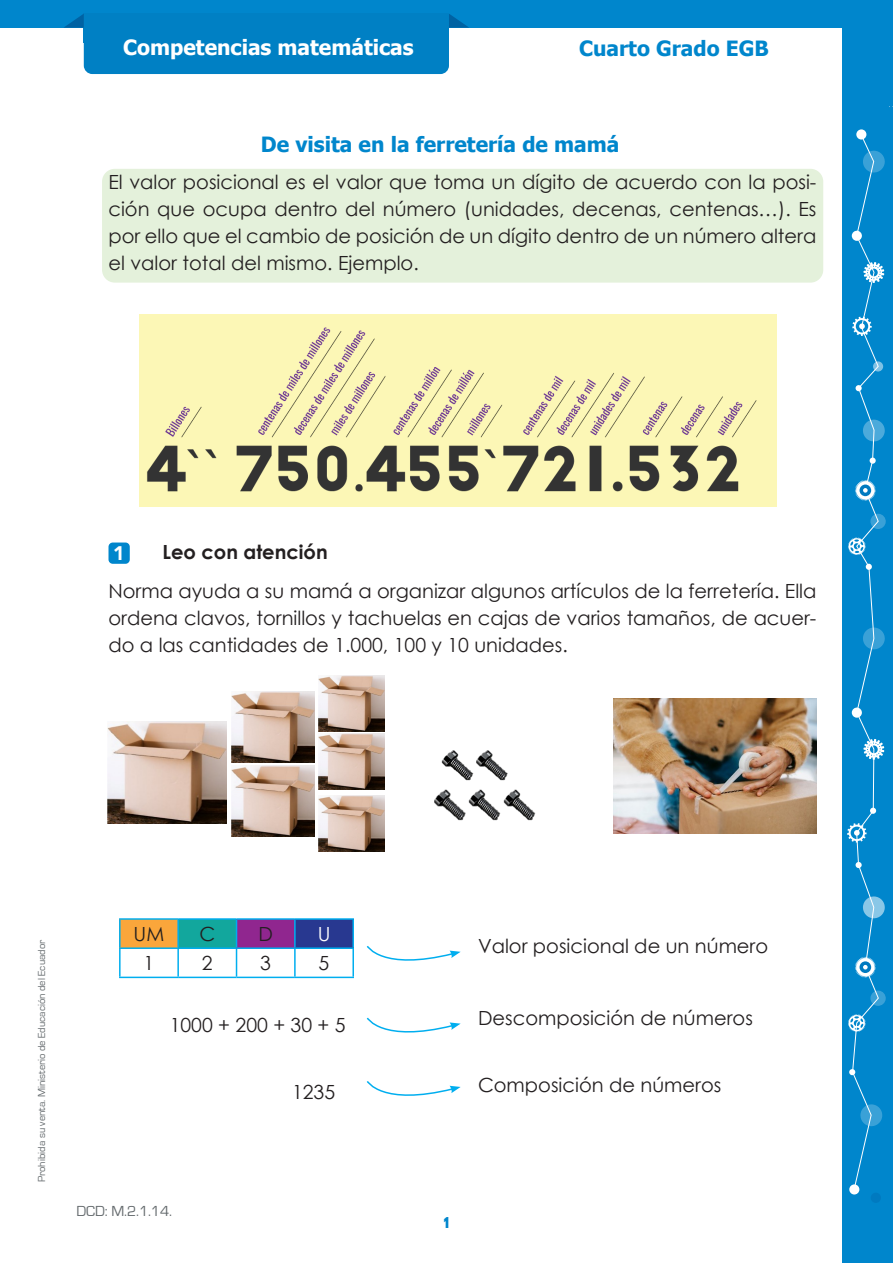
<style>
.page{position:relative;width:893px;height:1263px;background:#fff}
.page>*{position:absolute;margin:0;border:0;box-sizing:border-box;transform-origin:0 0}
.Titular{font:700 21px "Tahoma";color:#0086cc}
.t1{font:700 21px "Tahoma";color:#fff}
.Actividades{font:19.5px/27px "Century Gothic";color:#231f20;text-align:justify}
.Actividades-2{font:700 19.5px "Century Gothic";color:#231f20}
.Subtitulo{font:900 19.5px "Avenir LT Std";color:#fff}
.Actividades-3{font:19.5px "Century Gothic";color:#fff}
.t2{font:15px "Eurostile";color:#646a6d}
.t3{font:15px "Metrosant";color:#0086cc}
.t4{font:10.5px "Eurostile";color:#646a6d}
</style>
<div class="page">
<div style="left:0;top:0;width:893px;height:28px;background:#0086cc"></div>
<div style="left:842px;top:0;width:51px;height:1263px;background:#0086cc"></div>
<div style="left:84px;top:14px;width:365px;height:60px;background:#0080c4;border-radius:9px"></div>
<div style="left:84px;top:14px;width:365px;height:29px;background:#0080c4"></div>
<svg style="left:64px;top:14px;width:20px;height:14px"></svg>
<svg style="left:449px;top:14px;width:20px;height:14px"></svg>
<div style="left:849px;top:1184px;width:10px;height:11px;background:#fff;border-radius:50%"></div>
<div style="left:870px;top:1192px;width:11px;height:11px;background:#007ac0;border-radius:50%"></div>
<svg style="left:847px;top:106px;width:46px;height:1086px"></svg>
<div style="left:102px;top:169px;width:721px;height:114px;background:#e4f1db;border-radius:13px"></div>
<div style="left:108px;top:542px;width:22px;height:22px;background:#0086cc;border-radius:4px"></div>
<img style="left:139px;top:315px;width:638px;height:191px">
<img style="left:107px;top:721px;width:119px;height:102px">
<img style="left:231px;top:692px;width:83px;height:71px">
<img style="left:319px;top:675px;width:65px;height:56px">
<img style="left:319px;top:734px;width:65px;height:56px">
<img style="left:319px;top:795px;width:65px;height:56px">
<img style="left:231px;top:765px;width:83px;height:71px">
<img style="left:441px;top:750px;width:33px;height:31px">
<img style="left:434px;top:789px;width:32px;height:32px">
<img style="left:476px;top:750px;width:32px;height:31px">
<img style="left:469px;top:789px;width:32px;height:32px">
<img style="left:503px;top:789px;width:33px;height:32px">
<img style="left:614px;top:698px;width:202px;height:135px">
<div style="left:120px;top:919px;width:58px;height:29px;background:#faa63b"></div>
<div style="left:178px;top:919px;width:59px;height:29px;background:#12a79d"></div>
<div style="left:237px;top:919px;width:58px;height:29px;background:#90268f"></div>
<div style="left:295px;top:919px;width:58px;height:29px;background:#283890"></div>
<hr style="left:119px;top:918px;width:59px;height:2px;background:#00aeef">
<hr style="left:119px;top:920px;width:2px;height:27px;background:#00aeef">
<hr style="left:178px;top:918px;width:59px;height:2px;background:#00aeef">
<hr style="left:177px;top:920px;width:2px;height:27px;background:#00aeef">
<hr style="left:237px;top:918px;width:58px;height:2px;background:#00aeef">
<hr style="left:295px;top:918px;width:59px;height:2px;background:#00aeef">
<hr style="left:294px;top:920px;width:2px;height:27px;background:#00aeef">
<hr style="left:352px;top:920px;width:2px;height:27px;background:#00aeef">
<hr style="left:119px;top:947px;width:59px;height:2px;background:#00aeef">
<hr style="left:119px;top:949px;width:2px;height:28px;background:#00aeef">
<hr style="left:178px;top:947px;width:59px;height:2px;background:#00aeef">
<hr style="left:177px;top:949px;width:2px;height:28px;background:#00aeef">
<hr style="left:237px;top:947px;width:58px;height:2px;background:#00aeef">
<svg style="left:236px;top:920px;width:1px;height:57px"></svg>
<hr style="left:295px;top:947px;width:59px;height:2px;background:#00aeef">
<hr style="left:294px;top:949px;width:2px;height:28px;background:#00aeef">
<hr style="left:352px;top:949px;width:2px;height:28px;background:#00aeef">
<hr style="left:119px;top:977px;width:59px;height:1px;background:#00aeef">
<hr style="left:178px;top:977px;width:59px;height:1px;background:#00aeef">
<hr style="left:237px;top:977px;width:58px;height:1px;background:#00aeef">
<hr style="left:295px;top:977px;width:59px;height:1px;background:#00aeef">
<svg style="left:366px;top:946px;width:95px;height:15px"></svg>
<svg style="left:366px;top:1017px;width:95px;height:16px"></svg>
<svg style="left:366px;top:1081px;width:95px;height:15px"></svg>
<p class="t1" style="left:123px;top:33px;width:292px">Competencias matemáticas</p>
<p class="Titular" style="left:579px;top:34px;width:191px">Cuarto Grado EGB</p>
<p class="Titular" style="left:261px;top:130px;width:360px">De visita en la ferretería de mamá</p>
<p class="Actividades" style="left:108px;top:168px;width:709px">El valor posicional es el valor que toma un dígito de acuerdo con la posi&shy;ción que ocupa dentro del número (unidades, decenas, centenas…). Es por ello que el cambio de posición de un dígito dentro de un número altera el valor total del mismo. Ejemplo.</p>
<p class="Actividades-2" style="left:108px;top:540px;width:221px">1. Leo con atención</p>
<p class="Actividades" style="left:108px;top:577px;width:709px">Norma ayuda a su mamá a organizar algunos artículos de la ferretería. Ella ordena clavos, tornillos y tachuelas en cajas de varios tamaños, de acuer&shy;do a las cantidades de 1.000, 100 y 10 unidades.</p>
<p class="Subtitulo" style="left:113px;top:542px;width:13px">1</p>
<p class="t4" style="left:36px;top:1182px;width:244px;rotate:-90deg">Prohibida su venta. Ministerio de Educación del Ecuador</p>
<p class="Actividades" style="left:134px;top:920px;width:32px">UM</p>
<p class="Actividades" style="left:199px;top:920px;width:17px">C</p>
<p class="Actividades" style="left:258px;top:920px;width:16px">D</p>
<p class="Actividades-3" style="left:318px;top:920px;width:14px">U</p>
<p class="Actividades" style="left:144px;top:949px;width:12px">1</p>
<p class="Actividades" style="left:202px;top:949px;width:12px">2</p>
<p class="Actividades" style="left:260px;top:949px;width:12px">3</p>
<p class="Actividades" style="left:319px;top:949px;width:12px">5</p>
<p class="Actividades" style="left:170px;top:1011px;width:177px">1000 + 200 + 30 + 5</p>
<p class="t2" style="left:77px;top:1203px;width:97px">DCD: M.2.1.14.</p>
<p class="Actividades" style="left:292px;top:1078px;width:45px">1235</p>
<p class="Actividades" style="left:478px;top:932px;width:292px">Valor posicional de un número</p>
<p class="Actividades" style="left:478px;top:1004px;width:276px">Descomposición de números</p>
<p class="Actividades" style="left:478px;top:1071px;width:245px">Composición de números</p>
<p class="t3" style="left:443px;top:1213px;width:8px">1</p>
</div>
